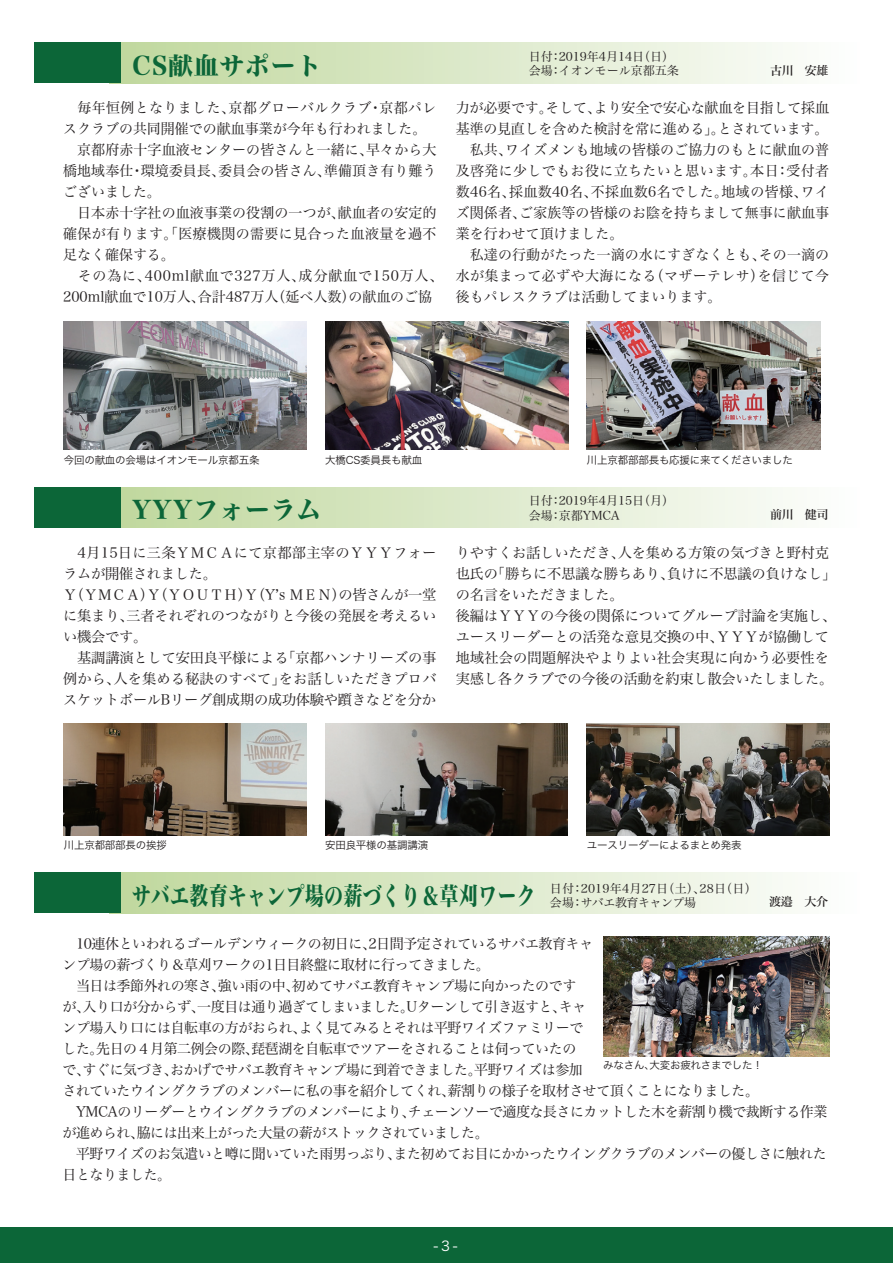
<style>
.page{position:relative;width:893px;height:1263px;background:#fff}
.page>*{position:absolute;margin:0;border:0;box-sizing:border-box;transform-origin:0 0}
.t1{font:24.6px "Hira Min Std W8";letter-spacing:.04em;color:#0c6638;scale:.75 1}
.t2{font:24.6px "Hira Min Std W8";letter-spacing:.04em;color:#0c6638}
.t3{font:14.25px/21px "Hira Min Std W3";letter-spacing:.01em;color:#231f20}
.t4{font:14.25px/21px "Hira Min Std W3";letter-spacing:-.03em;color:#231f20}
.t5{font:14.25px/21px "Hira Min Std W3";letter-spacing:-.01em;color:#231f20}
.t6{font:13.5px "Hiragino Sans W3";color:#fff}
.t7{font:12px/14.4px "Hira Min Std W3";color:#231f20}
.t8{font:12px/14.4px "Hira Min Std W3";letter-spacing:.02em;color:#231f20}
.t9{font:12px "Hira Min Std W5";letter-spacing:-.04em;color:#231f20}
.t10{font:10.5px "Hiragino Sans W3";letter-spacing:-.02em;color:#231f20}
</style>
<div class="page">
<div style="left:0;top:1228px;width:893px;height:35px;background:#0c6638"></div>
<div style="left:109px;top:43px;width:750px;height:40px;background:linear-gradient(to right,#bfd79c,#fdfefd)"></div>
<div style="left:34px;top:43px;width:87px;height:40px;background:#0c6638"></div>
<img style="left:63px;top:321px;width:243px;height:129px">
<img style="left:325px;top:321px;width:243px;height:129px">
<img style="left:587px;top:321px;width:234px;height:129px">
<div style="left:109px;top:487px;width:750px;height:41px;background:linear-gradient(to right,#bfd79c,#fdfefd)"></div>
<div style="left:34px;top:487px;width:87px;height:41px;background:#0c6638"></div>
<img style="left:63px;top:724px;width:243px;height:111px">
<img style="left:325px;top:724px;width:243px;height:111px">
<img style="left:587px;top:724px;width:243px;height:111px">
<img style="left:603px;top:936px;width:227px;height:120px">
<div style="left:109px;top:872px;width:750px;height:41px;background:linear-gradient(to right,#bfd79c,#fdfefd)"></div>
<div style="left:34px;top:872px;width:87px;height:41px;background:#0c6638"></div>
<h1 class="t2" style="left:132px;top:47px;width:191px">CS献血サポート</h1>
<p class="t7" style="left:529px;top:49px;width:151px">日付：2019年4月14日（日）会場：イオンモール京都五条</p>
<p class="t9" style="left:770px;top:62px;width:60px">古川　安雄</p>
<p class="t3" style="left:63px;top:97px;width:382px">　毎年恒例となりました、京都グローバルクラブ・京都パレスクラブの共同開催での献血事業が今年も行われました。　京都府赤十字血液センターの皆さんと一緒に、早々から大橋地域奉仕・環境委員長、委員会の皆さん、準備頂き有り難うございました。<br>　日本赤十字社の血液事業の役割の一つが、献血者の安定的確保が有ります。「医療機関の需要に見合った血液量を過不足なく確保する。<br>　その為に、400ml献血で327万人、成分献血で150万人、<br>200ml献血で10万人、合計487万人（延べ人数）の献血のご協</p>
<p class="t3" style="left:456px;top:97px;width:375px">力が必要です。そして、より安全で安心な献血を目指して採血基準の見直しを含めた検討を常に進める」。とされています。　私共、ワイズメンも地域の皆様のご協力のもとに献血の普及啓発に少しでもお役に立ちたいと思います。本日：受付者数46名、採血数40名、不採血数6名でした。地域の皆様、ワイズ関係者、ご家族等の皆様のお陰を持ちまして無事に献血事業を行わせて頂けました。<br>　私達の行動がたった一滴の水にすぎなくとも、その一滴の水が集まって必ずや大海になる（マザーテレサ）を信じて今後もパレスクラブは活動してまいります。</p>
<p class="t10" style="left:64px;top:451px;width:197px">今回の献血の会場はイオンモール京都五条</p>
<p class="t10" style="left:325px;top:451px;width:99px">大橋CS委員長も献血</p>
<p class="t10" style="left:587px;top:451px;width:208px">川上京都部部長も応援に来てくださいました</p>
<h1 class="t2" style="left:132px;top:492px;width:190px">YYYフォーラム</h1>
<p class="t7" style="left:529px;top:493px;width:147px">日付：2019年4月15日（月）会場：京都YMCA</p>
<p class="t9" style="left:770px;top:506px;width:60px">前川　健司</p>
<p class="t5" style="left:63px;top:541px;width:375px">　4月15日に三条ＹＭＣＡにて京都部主宰のＹＹＹフォーラムが開催されました。<br>Ｙ（ＹＭＣＡ）Ｙ（ＹＯＵＴＨ）Ｙ（Yʼs ＭＥＮ）の皆さんが一堂に集まり、三者それぞれのつながりと今後の発展を考えるいい機会です。<br>　基調講演として安田良平様による「京都ハンナリーズの事例から、人を集める秘訣のすべて」をお話しいただきプロバスケットボールBリーグ創成期の成功体験や躓きなどを分か</p>
<p class="t5" style="left:456px;top:541px;width:382px">りやすくお話しいただき、人を集める方策の気づきと野村克也氏の「勝ちに不思議な勝ちあり、負けに不思議の負けなし」の名言をいただきました。<br>後編はＹＹＹの今後の関係についてグループ討論を実施し、ユースリーダーとの活発な意見交換の中、ＹＹＹが協働して地域社会の問題解決やよりよい社会実現に向かう必要性を実感し各クラブでの今後の活動を約束し散会いたしました。</p>
<p class="t10" style="left:64px;top:836px;width:105px">川上京都部部長の挨拶</p>
<p class="t10" style="left:325px;top:836px;width:105px">安田良平様の基調講演</p>
<p class="t10" style="left:587px;top:836px;width:156px">ユースリーダーによるまとめ発表</p>
<h1 class="t1" style="left:132px;top:877px;width:539px">サバエ教育キャンプ場の薪づくり＆草刈ワーク</h1>
<p class="t8" style="left:550px;top:880px;width:208px">日付：2019年4月27日（土）、28日（日）会場：サバエ教育キャンプ場</p>
<p class="t9" style="left:769px;top:893px;width:61px">渡邉　大介</p>
<p class="t4" style="left:63px;top:932px;width:766px">　10連休といわれるゴールデンウィークの初日に、2日間予定されているサバエ教育キャ<br>ンプ場の薪づくり＆草刈ワークの1日目終盤に取材に行ってきました。<br>　当日は季節外れの寒さ、強い雨の中、初めてサバエ教育キャンプ場に向かったのです<br>が、入り口が分からず、一度目は通り過ぎてしまいました。Uターンして引き返すと、キャ<br>ンプ場入り口には自転車の方がおられ、よく見てみるとそれは平野ワイズファミリーで<br>した。先日の４月第二例会の際、琵琶湖を自転車でツアーをされることは伺っていたの<br>で、すぐに気づき、おかげでサバエ教育キャンプ場に到着できました。平野ワイズは参加<br>されていたウイングクラブのメンバーに私の事を紹介してくれ、薪割りの様子を取材させて頂くことになりました。<br>　YMCAのリーダーとウイングクラブのメンバーにより、チェーンソーで適度な長さにカットした木を薪割り機で裁断する作業が進められ、脇には出来上がった大量の薪がストックされていました。<br>　平野ワイズのお気遣いと噂に聞いていた雨男っぷり、また初めてお目にかかったウイングクラブのメンバーの優しさに触れた日となりました。</p>
<p class="t10" style="left:603px;top:1056px;width:161px">みなさん、大変お疲れさまでした！</p>
<p class="t6" style="left:434px;top:1234px;width:25px">-3-</p>
</div>
